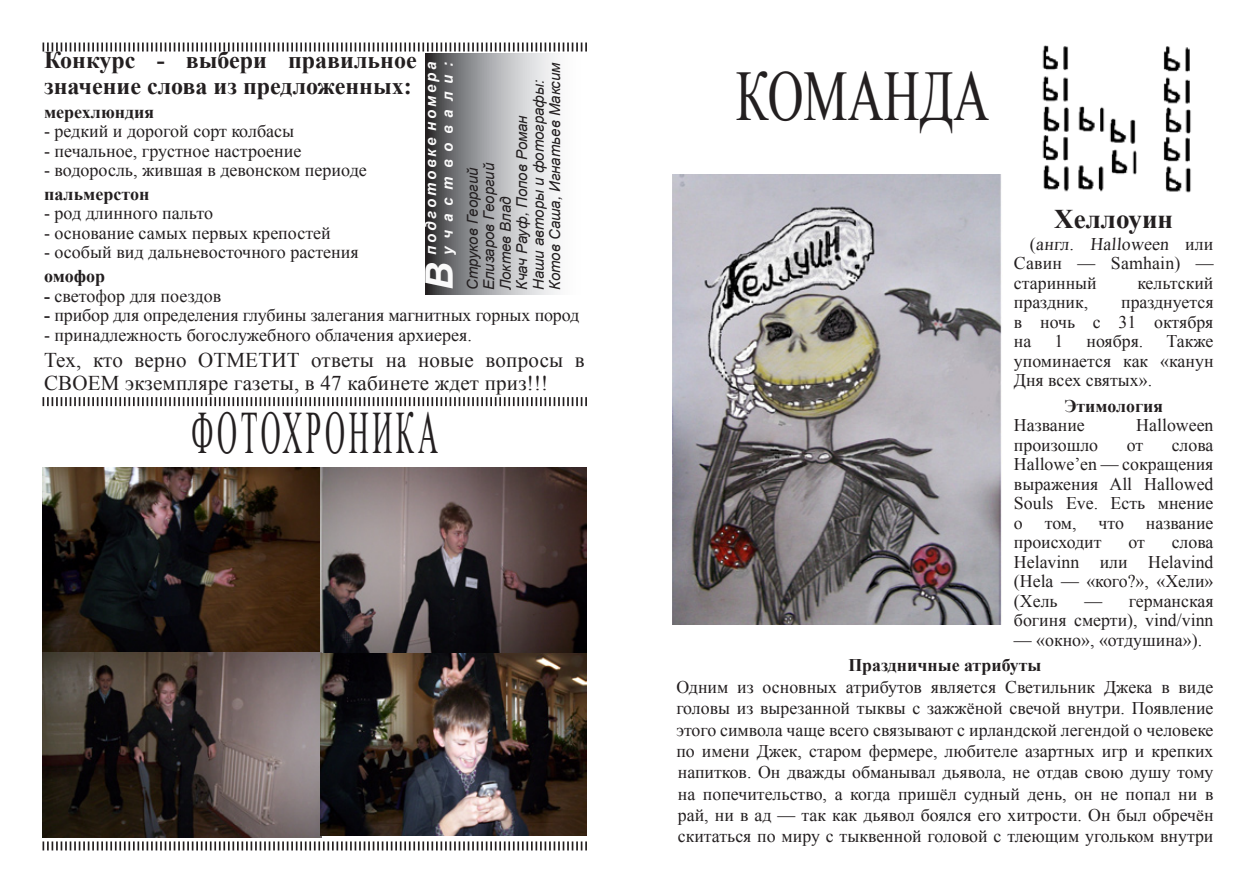
<style>
.page{position:relative;width:1259px;height:893px;background:#fff}
.page>*{position:absolute;margin:0;border:0;box-sizing:border-box;transform-origin:0 0}
.t1{font:70.95px "Times New Roman";color:#231f20;scale:.7 1}
.t2{font:60px "Times New Roman";letter-spacing:.13em;color:#231f20;scale:.46 1}
.t3{font:italic 700 38.1px "Arial";color:#fafafa}
.t4{font:700 27px "Times New Roman";color:#231f20}
.t5{font:700 24px/25.5px "Times New Roman";color:#231f20}
.t6{font:21px/22.5px "Times New Roman";letter-spacing:.01em;color:#231f20}
.t7{font:18px "Times New Roman";color:#231f20}
.t8{font:700 18px "Times New Roman";color:#231f20}
.t9{font:17.85px/19.5px "Times New Roman";color:#231f20;text-align:justify}
.t10{font:700 17.85px "Times New Roman";color:#231f20}
.t11{font:italic 15px/16.5px "Arial";color:#231f20}
.t12{font:italic 700 15px/16.5px "Arial";letter-spacing:.19em;color:#fafafa}
.s1{font-weight:700}
</style>
<div class="page">
<img style="left:43px;top:467px;width:544px;height:186px">
<img style="left:43px;top:652px;width:278px;height:185px">
<img style="left:320px;top:653px;width:267px;height:182px">
<svg style="left:43px;top:841px;width:544px;height:9px"></svg>
<svg style="left:43px;top:397px;width:544px;height:9px"></svg>
<svg style="left:43px;top:43px;width:544px;height:9px"></svg>
<img style="left:672px;top:174px;width:330px;height:450px">
<img style="left:1042px;top:45px;width:149px;height:148px">
<svg style="left:425px;top:53px;width:132px;height:241px;background:#a2a3a5"></svg>
<h3 class="t5" style="left:44px;top:47px;width:374px">Конкурс - выбери правильное значение слова из предложенных:</h3>
<p class="t8" style="left:44px;top:99px;width:112px">мерехлюндия</p>
<p class="t7" style="left:44px;top:119px;width:252px">- редкий и дорогой сорт колбасы</p>
<p class="t7" style="left:44px;top:138px;width:259px">- печальное, грустное настроение</p>
<p class="t7" style="left:44px;top:158px;width:324px">- водоросль, жившая в девонском периоде</p>
<p class="t8" style="left:44px;top:181px;width:107px">пальмерстон</p>
<p class="t7" style="left:44px;top:201px;width:171px">- род длинного пальто</p>
<p class="t7" style="left:44px;top:221px;width:288px">- основание самых первых крепостей</p>
<p class="t7" style="left:44px;top:240px;width:316px">- особый вид дальневосточного растения</p>
<p class="t8" style="left:44px;top:264px;width:63px">омофор</p>
<p class="t7" style="left:44px;top:283px;width:179px"><span class="s1">-</span> светофор для поездов</p>
<p class="t7" style="left:44px;top:303px;width:537px"><span class="s1">-</span> прибор для определения глубины залегания магнитных горных пород</p>
<p class="t7" style="left:44px;top:322px;width:429px">- принадлежность богослужебного облачения архиерея.</p>
<p class="t6" style="left:44px;top:349px;width:542px">Тех, кто верно ОТМЕТИТ ответы на новые вопросы в<br>СВОЕМ экземпляре газеты, в 47 кабинете ждет приз!!!</p>
<p class="t12" style="left:423px;top:255px;width:195px;rotate:-90deg">подготовке номера участвовали:</p>
<p class="t11" style="left:464px;top:290px;width:229px;rotate:-90deg">Струков Георгий<br>Елизаров Георгий<br>Локтев Влад<br>Кчач Рауф, Попов Роман<br>Наши авторы и фотографы:<br>Котов Саша, Игнатьев Максим</p>
<h3 class="t3" style="left:415px;top:290px;width:29px;rotate:-90deg">В</h3>
<h2 class="t2" style="left:191px;top:393px;width:537px">ФОТОХРОНИКА</h2>
<h1 class="t1" style="left:736px;top:49px;width:364px">КОМАНДА</h1>
<h3 class="t4" style="left:1054px;top:200px;width:120px">Хеллоуин</h3>
<p class="t9" style="left:1014px;top:234px;width:201px;text-indent:16px">(англ. Halloween или Савин — Samhain) — старинный</p>
<p class="t9" style="left:1137px;top:273px;width:78px">кельтский</p>
<p class="t9" style="left:1014px;top:292px;width:201px;text-indent:107px">празднуется в ночь с 31 октября на</p>
<p class="t9" style="left:1014px;top:292px;width:76px">праздник,</p>
<p class="t9" style="left:1054px;top:331px;width:10px">1</p>
<p class="t9" style="left:1086px;top:331px;width:58px">ноября.</p>
<p class="t9" style="left:1014px;top:331px;width:201px;text-indent:153px">Также упоминается как «канун Дня всех святых».</p>
<p class="t10" style="left:1064px;top:393px;width:100px">Этимология</p>
<p class="t9" style="left:1014px;top:415px;width:72px">Название</p>
<p class="t9" style="left:1136px;top:415px;width:79px">Halloween</p>
<p class="t9" style="left:1014px;top:435px;width:86px">произошло</p>
<p class="t9" style="left:1126px;top:435px;width:18px">от</p>
<p class="t9" style="left:1014px;top:435px;width:201px;text-indent:158px">слова Hallowe’en — сокращения выражения All Hallowed Souls Eve. Есть мнение о том, что название происходит</p>
<p class="t9" style="left:1014px;top:532px;width:201px;text-indent:158px">слова Helavinn или Helavind (Helа — «кого?», «Хели» (Хель</p>
<p class="t9" style="left:1128px;top:532px;width:18px">от</p>
<p class="t9" style="left:1014px;top:591px;width:201px;text-align:right">— германская<br>богиня смерти), vind/vinn</p>
<p class="t9" style="left:1014px;top:630px;width:190px">— «окно», «отдушина»).</p>
<p class="t10" style="left:848px;top:653px;width:195px">Праздничные атрибуты</p>
<p class="t9" style="left:676px;top:676px;width:539px;line-height:21.5px">Одним из основных атрибутов является Светильник Джека в виде головы из вырезанной тыквы с зажжёной свечой внутри. Появление этого символа чаще всего связывают с ирландской легендой о человеке по имени Джек, старом фермере, любителе азартных игр и крепких напитков. Он дважды обманывал дьявола, не отдав свою душу тому на попечительство, а когда пришёл судный день, он не попал ни в рай, ни в ад — так как дьявол боялся его хитрости. Он был обречён скитаться по миру с тыквенной головой с тлеющим угольком внутри</p>
</div>
